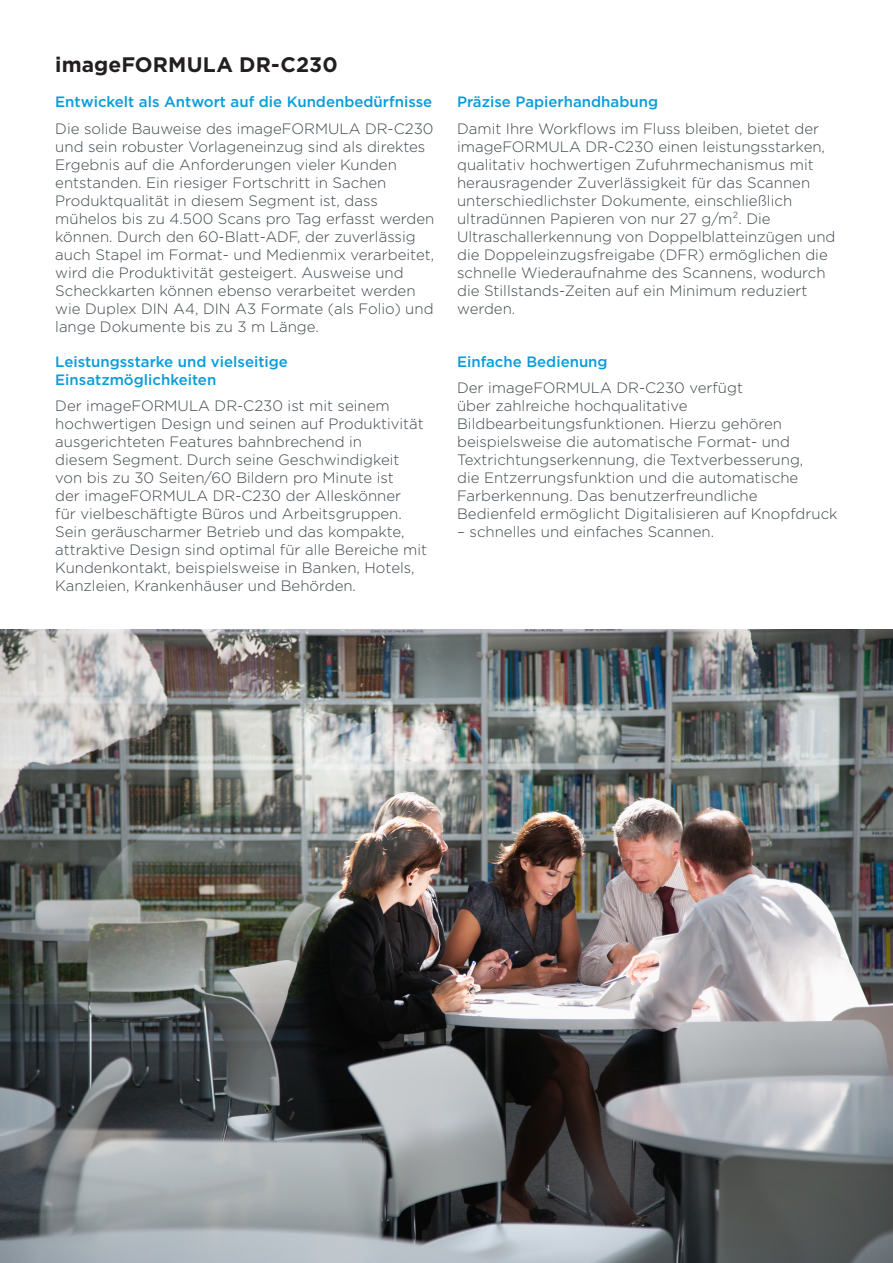
<style>
.page{position:relative;width:893px;height:1263px;background:#fff}
.page>*{position:absolute;margin:0;border:0;box-sizing:border-box;transform-origin:0 0}
.C_-_Head{font:700 21px "Gotham";letter-spacing:.005em;color:#231f20}
.Specifiation_Title{font:300 15px/18px "Gotham";color:#3f464d}
.Specifiation_Title-2{font:500 15px/18px "Gotham";color:#099cda}
</style>
<div class="page">
<img style="left:0;top:630px;width:893px;height:633px">
<p class="C_-_Head" style="left:55px;top:51px;width:284px">imageFORMULA DR-C230</p>
<p class="Specifiation_Title-2" style="left:55px;top:93px;width:378px">Entwickelt als Antwort auf die Kundenbedürfnisse</p>
<p class="Specifiation_Title" style="left:55px;top:119px;width:381px">Die solide Bauweise des imageFORMULA DR-C230 und sein robuster Vorlageneinzug sind als direktes Ergebnis auf die Anforderungen vieler Kunden entstanden. Ein riesiger Fortschritt in Sachen Produktqualität in diesem Segment ist, dass mühelos bis zu 4.500 Scans pro Tag erfasst werden können. Durch den 60-Blatt-ADF, der zuverlässig auch Stapel im Format- und Medienmix verarbeitet, wird die Produktivität gesteigert. Ausweise und Scheckkarten können ebenso verarbeitet werden wie Duplex DIN A4, DIN A3 Formate (als Folio) und lange Dokumente bis zu 3 m Länge.</p>
<p class="Specifiation_Title-2" style="left:55px;top:352px;width:234px">Leistungsstarke und vielseitige<br>Einsatzmöglichkeiten</p>
<p class="Specifiation_Title" style="left:55px;top:396px;width:373px">Der imageFORMULA DR-C230 ist mit seinem hochwertigen Design und seinen auf Produktivität ausgerichteten Features bahnbrechend in<br>diesem Segment. Durch seine Geschwindigkeit von bis zu 30 Seiten/60 Bildern pro Minute ist<br>der imageFORMULA DR-C230 der Alleskönner<br>für vielbeschäftigte Büros und Arbeitsgruppen.<br>Sein geräuscharmer Betrieb und das kompakte, attraktive Design sind optimal für alle Bereiche mit Kundenkontakt, beispielsweise in Banken, Hotels, Kanzleien, Krankenhäuser und Behörden.</p>
<p class="Specifiation_Title-2" style="left:457px;top:93px;width:202px">Präzise Papierhandhabung</p>
<p class="Specifiation_Title" style="left:457px;top:119px;width:380px">Damit Ihre Workflows im Fluss bleiben, bietet der imageFORMULA DR-C230 einen leistungsstarken, qualitativ hochwertigen Zufuhrmechanismus mit herausragender Zuverlässigkeit für das Scannen unterschiedlichster Dokumente, einschließlich ultradünnen Papieren von nur 27 g/m². Die Ultraschallerkennung von Doppelblatteinzügen und die Doppeleinzugsfreigabe (DFR) ermöglichen die schnelle Wiederaufnahme des Scannens, wodurch die Stillstands-Zeiten auf ein Minimum reduziert werden.</p>
<p class="Specifiation_Title-2" style="left:457px;top:352px;width:152px">Einfache Bedienung</p>
<p class="Specifiation_Title" style="left:457px;top:378px;width:382px">Der imageFORMULA DR-C230 verfügt<br>über zahlreiche hochqualitative Bildbearbeitungsfunktionen. Hierzu gehören beispielsweise die automatische Format- und Textrichtungserkennung, die Textverbesserung,<br>die Entzerrungsfunktion und die automatische Farberkennung. Das benutzerfreundliche Bedienfeld ermöglicht Digitalisieren auf Knopfdruck</p>
<p class="Specifiation_Title" style="left:457px;top:522px;width:259px">– schnelles und einfaches Scannen.</p>
</div>
